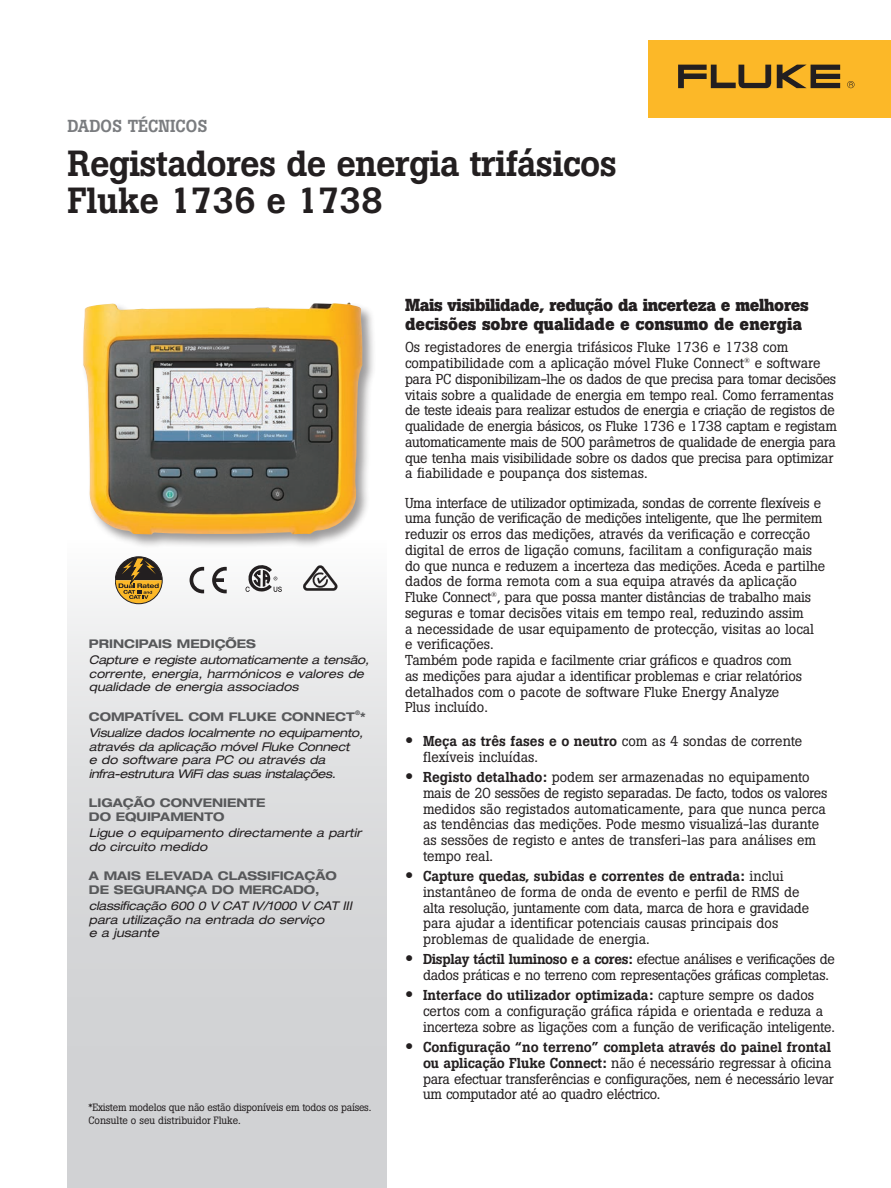
<style>
.page{position:relative;width:891px;height:1188px;background:#fff}
.page>*{position:absolute;margin:0;border:0;box-sizing:border-box;transform-origin:0 0}
.t1{font:500 36px/37.5px "Boton Pro";letter-spacing:-.02em;color:#231f20}
.t2{font:700 17.25px/18.8px "Boton Pro";letter-spacing:-.02em;color:#231f20}
.t3{font:500 17.25px "Boton Pro";color:#7a7c7f}
.t4{font:14.25px/15.8px "Boton Pro";letter-spacing:-.01em;color:#231f20}
.t5{font:italic expanded 12px/13.5px "Helvetica Neue LT Std";color:#231f20}
.t6{font:italic expanded 12px/13.5px "Helvetica Neue LT Std";letter-spacing:-.02em;color:#231f20}
.t7{font:700 expanded 12px/13.5px "Helvetica Neue LT Std";color:#57585a}
.t8{font:10.5px/12.6px "Boton Pro";letter-spacing:-.02em;color:#231f20}
.t9{font:700 expanded 6.3px "Helvetica Neue LT Std";color:#57585a}
.s1{font-family:"Helvetica Neue LT Std";font-weight:500;font-stretch:expanded;font-size:16.5px}
.s2{font-weight:500}
</style>
<div class="page">
<div style="left:68px;top:540px;width:319px;height:648px;background:linear-gradient(to bottom,#f2f3f3,#c8c9cc)"></div>
<div style="left:648px;top:40px;width:243px;height:78px;background:#fcb828"></div>
<svg style="left:777px;top:65px;width:63px;height:23px"></svg>
<svg style="left:678px;top:65px;width:93px;height:23px"></svg>
<svg style="left:847px;top:81px;width:8px;height:7px"></svg>
<div style="left:82px;top:302px;width:295px;height:247px;background:#231f20;opacity:.45"></div>
<img style="left:83px;top:303px;width:279px;height:232px">
<svg style="left:246px;top:565px;width:36px;height:27px"></svg>
<svg style="left:190px;top:567px;width:14px;height:26px"></svg>
<svg style="left:212px;top:567px;width:15px;height:26px"></svg>
<svg style="left:303px;top:565px;width:34px;height:26px"></svg>
<svg style="left:115px;top:557px;width:47px;height:47px"></svg>
<p class="t3" style="left:68px;top:115px;width:141px">DADOS TÉCNICOS</p>
<h1 class="t1" style="left:68px;top:144px;width:551px">Registadores de energia trifásicos<br>Fluke 1736 e 1738</h1>
<p class="t7" style="left:89px;top:637px;width:169px">PRINCIPAIS MEDIÇÕES</p>
<p class="t5" style="left:89px;top:653px;width:282px">Capture e registe automaticamente a tensão, corrente, energia, harmónicos e valores de qualidade de energia associados</p>
<p class="t7" style="left:89px;top:710px;width:267px">COMPATÍVEL COM FLUKE CONNECT</p>
<p class="t9" style="left:355px;top:709px;width:7px">®</p>
<p class="t7" style="left:360px;top:710px;width:7px">*</p>
<p class="t6" style="left:89px;top:726px;width:276px">Visualize dados localmente no equipamento, através da aplicação móvel Fluke Connect<br>e do software para PC ou através da infra-estrutura WiFi das suas instalações.</p>
<p class="t7" style="left:89px;top:796px;width:178px">LIGAÇÃO CONVENIENTE<br>DO EQUIPAMENTO</p>
<p class="t5" style="left:89px;top:826px;width:274px">Ligue o equipamento directamente a partir do circuito medido</p>
<p class="t7" style="left:89px;top:869px;width:249px">A MAIS ELEVADA CLASSIFICAÇÃO<br>DE SEGURANÇA DO MERCADO,</p>
<p class="t5" style="left:89px;top:899px;width:265px">classificação 600 0 V CAT IV/1000 V CAT III para utilização na entrada do serviço<br>e a jusante</p>
<p class="t8" style="left:89px;top:1101px;width:284px">*Existem modelos que não estão disponíveis em todos os países.<br>Consulte o seu distribuidor Fluke.</p>
<p class="t2" style="left:405px;top:296px;width:405px">Mais visibilidade, redução da incerteza e melhores decisões sobre qualidade e consumo de energia</p>
<p class="t4" style="left:405px;top:340px;width:434px">Os registadores de energia trifásicos Fluke 1736 e 1738 com compatibilidade com a aplicação móvel Fluke Connect<sup>®</sup> e software para PC disponibilizam-lhe os dados de que precisa para tomar decisões vitais sobre a qualidade de energia em tempo real. Como ferramentas de teste ideais para realizar estudos de energia e criação de registos de qualidade de energia básicos, os Fluke 1736 e 1738 captam e registam automaticamente mais de 500 parâmetros de qualidade de energia para que tenha mais visibilidade sobre os dados que precisa para optimizar a fiabilidade e poupança dos sistemas.</p>
<p class="t4" style="left:405px;top:495px;width:422px">Uma interface de utilizador optimizada, sondas de corrente flexíveis e uma função de verificação de medições inteligente, que lhe permitem reduzir os erros das medições, através da verificação e correcção digital de erros de ligação comuns, facilitam a configuração mais do que nunca e reduzem a incerteza das medições. Aceda e partilhe dados de forma remota com a sua equipa através da aplicação Fluke Connect<sup>®</sup>, para que possa manter distâncias de trabalho mais seguras e tomar decisões vitais em tempo real, reduzindo assim<br>a necessidade de usar equipamento de protecção, visitas ao local<br>e verificações.<br>Também pode rapida e facilmente criar gráficos e quadros com<br>as medições para ajudar a identificar problemas e criar relatórios detalhados com o pacote de software Fluke Energy Analyze<br>Plus incluído.</p>
<p class="t4" style="left:423px;top:733px;width:381px;text-indent:-18px"><span class="s1">•</span> <span class="s2">Meça as três fases e o neutro</span> com as 4 sondas de corrente flexíveis incluídas.</p>
<p class="t4" style="left:423px;top:769px;width:406px;text-indent:-18px"><span class="s1">•</span> <span class="s2">Registo detalhado:</span> podem ser armazenadas no equipamento mais de 20 sessões de registo separadas. De facto, todos os valores medidos são registados automaticamente, para que nunca perca as tendências das medições. Pode mesmo visualizá-las durante as sessões de registo e antes de transferi-las para análises em tempo real.</p>
<p class="t4" style="left:423px;top:868px;width:388px;text-indent:-18px"><span class="s1">•</span> <span class="s2">Capture quedas, subidas e correntes de entrada:</span> inclui instantâneo de forma de onda de evento e perfil de RMS de alta resolução, juntamente com data, marca de hora e gravidade para ajudar a identificar potenciais causas principais dos problemas de qualidade de energia.</p>
<p class="t4" style="left:423px;top:952px;width:413px;text-indent:-18px"><span class="s1">•</span> <span class="s2">Display táctil luminoso e a cores:</span> efectue análises e verificações de dados práticas e no terreno com representações gráficas completas.</p>
<p class="t4" style="left:423px;top:988px;width:414px;text-indent:-18px"><span class="s1">•</span> <span class="s2">Interface do utilizador optimizada:</span> capture sempre os dados certos com a configuração gráfica rápida e orientada e reduza a incerteza sobre as ligações com a função de verificação inteligente.</p>
<p class="t4" style="left:423px;top:1039px;width:413px;text-indent:-18px"><span class="s1">•</span> <span class="s2">Configuração “no terreno” completa através do painel frontal ou aplicação Fluke Connect:</span> não é necessário regressar à oficina para efectuar transferências e configurações, nem é necessário levar um computador até ao quadro eléctrico.</p>
</div>
